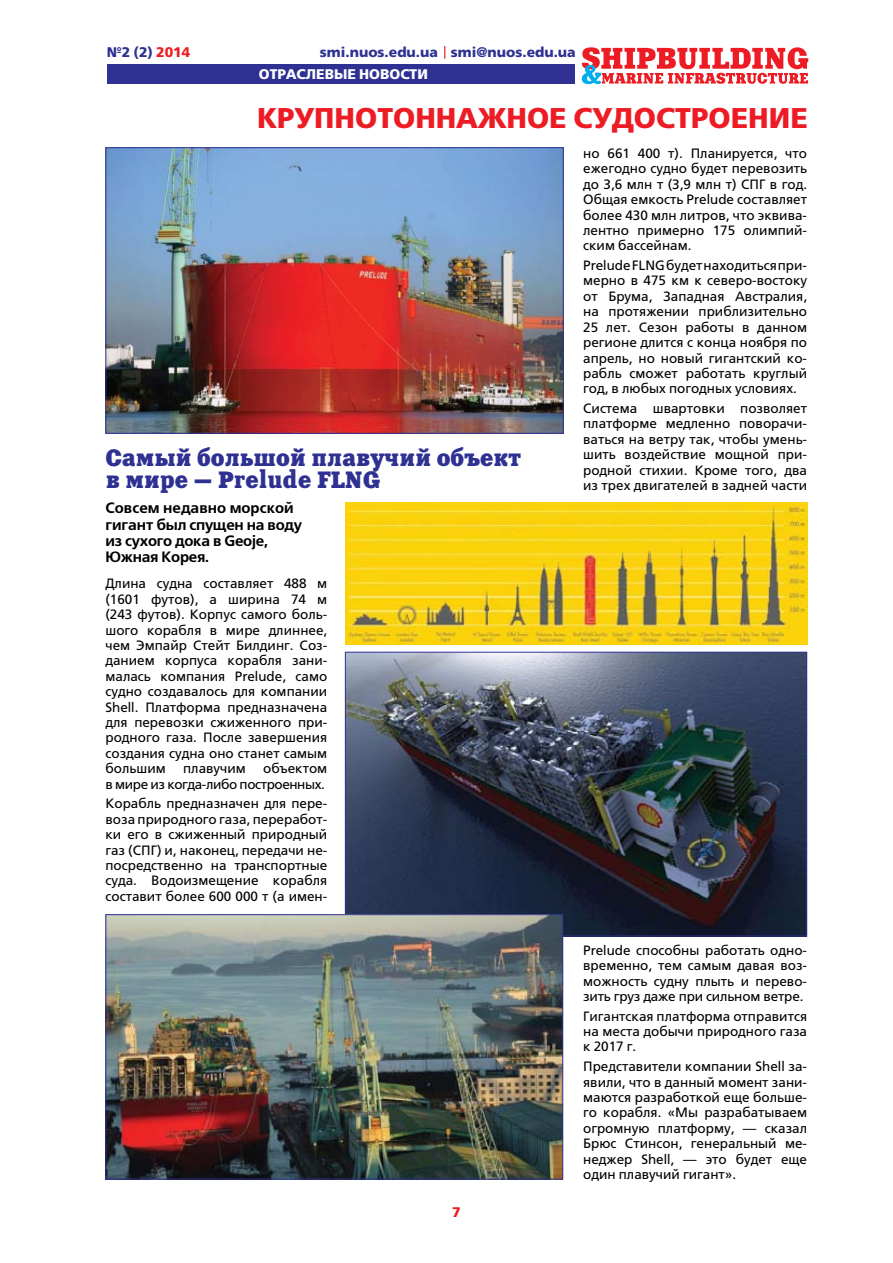
<style>
.page{position:relative;width:893px;height:1263px;background:#fff}
.page>*{position:absolute;margin:0;border:0;box-sizing:border-box;transform-origin:0 0}
.t1{font:28.5px "Free Set Bold C";color:#ed1c24}
.t2{font:23.55px/22.5px "Xenia C";color:#2e3192}
.t3{font:700 15px/16.2px "Free Set C";letter-spacing:-.02em;color:#000}
.t4{font:13.95px "Free Set Bold C";color:#2e3192}
.t5{font:13.95px "Free Set Bold C";color:#fff}
.t6{font:13.95px "Free Set Bold C";color:#ed1c24}
.t7{font:13.5px/15.5px "Free Set C";color:#000;text-align:justify}
.t8{font:13.5px/15.5px "Free Set C";letter-spacing:-.03em;color:#000;text-align:right}
.s1{color:#ed1c24}
</style>
<div class="page">
<svg style="left:582px;top:47px;width:227px;height:38px"></svg>
<div style="left:107px;top:64px;width:468px;height:19px;background:#2e3192"></div>
<svg style="left:444px;top:46px;width:1px;height:13px"></svg>
<img style="left:107px;top:149px;width:455px;height:283px">
<div style="left:105px;top:147px;width:459px;height:287px;border:1px solid #2e3192"></div>
<img style="left:347px;top:654px;width:458px;height:280px">
<img style="left:345px;top:503px;width:462px;height:141px">
<img style="left:107px;top:916px;width:454px;height:261px">
<div style="left:105px;top:914px;width:458px;height:265px;border:1px solid #2e3192"></div>
<p class="t4" style="left:107px;top:44px;width:85px">№2 (2) <span class="s1">2014</span></p>
<p class="t4" style="left:320px;top:44px;width:257px">smi.nuos.edu.ua smi@nuos.edu.ua</p>
<p class="t5" style="left:259px;top:67px;width:170px">ОТРАСЛЕВЫЕ НОВОСТИ</p>
<h1 class="t1" style="left:257px;top:102px;width:552px">КРУПНОТОННАЖНОЕ СУДОСТРОЕНИЕ</h1>
<h2 class="t2" style="left:106px;top:446px;width:417px">Самый большой плавучий объект в мире — Prelude FLNG</h2>
<p class="t3" style="left:105px;top:501px;width:198px">Совсем недавно морской гигант был спущен на воду из сухого дока в Geoje,<br>Южная Корея.</p>
<p class="t7" style="left:105px;top:576px;width:223px">Длина судна составляет 488 м (1601 футов), а ширина 74 м (243 футов). Корпус самого боль&shy;шого корабля в мире длиннее, чем Эмпайр Стейт Билдинг. Соз&shy;данием корпуса корабля зани&shy;малась компания Prelude, само судно создавалось для компании Shell. Платформа предназначена для перевозки сжиженного при&shy;родного газа. После завершения создания судна оно станет самым большим</p>
<p class="t8" style="left:105px;top:761px;width:223px">объектом<br>в мире из когда-либо построенных.</p>
<p class="t7" style="left:105px;top:796px;width:223px">Корабль предназначен для пере&shy;воза природного газа, переработ&shy;ки его в сжиженный природный газ (СПГ) и, наконец, передачи не&shy;посредственно на транспортные суда. Водоизмещение корабля составит более 600 000 т (а имен-</p>
<p class="t7" style="left:183px;top:761px;width:64px">плавучим</p>
<p class="t6" style="left:452px;top:1204px;width:10px">7</p>
<p class="t7" style="left:583px;top:146px;width:225px">но 661 400 т). Планируется, что ежегодно судно будет перевозить до 3,6 млн т (3,9 млн т) СПГ в год.<br>Общая емкость Prelude составляет более 430 млн литров, что эквива&shy;лентно примерно 175 олимпий&shy;ским бассейнам.</p>
<p class="t7" style="left:583px;top:258px;width:225px">Prelude FLNG будет находиться при&shy;мерно в 475 км к северо-востоку от Брума, Западная Австралия, на протяжении приблизительно 25 лет. Сезон работы в данном регионе длится с конца ноября по апрель, но новый гигантский ко&shy;рабль сможет работать круглый год, в любых погодных условиях.</p>
<p class="t7" style="left:583px;top:401px;width:225px">Система швартовки позволяет платформе медленно поворачи&shy;ваться на ветру так, чтобы умень&shy;шить воздействие мощной при&shy;родной стихии. Кроме того, два из трех двигателей в задней части</p>
<p class="t7" style="left:583px;top:942px;width:225px">Prelude способны работать одно&shy;временно, тем самым давая воз&shy;можность судну плыть и перево&shy;зить груз даже при сильном ветре.</p>
<p class="t7" style="left:583px;top:1008px;width:225px">Гигантская платформа отправится на места добычи природного газа к 2017 г.</p>
<p class="t7" style="left:583px;top:1059px;width:225px">Представители компании Shell за&shy;явили, что в данный момент зани&shy;маются разработкой еще больше&shy;го корабля. «Мы разрабатываем огромную платформу, — сказал Брюс Стинсон, генеральный ме&shy;неджер Shell, — это будет еще один плавучий гигант».</p>
</div>
